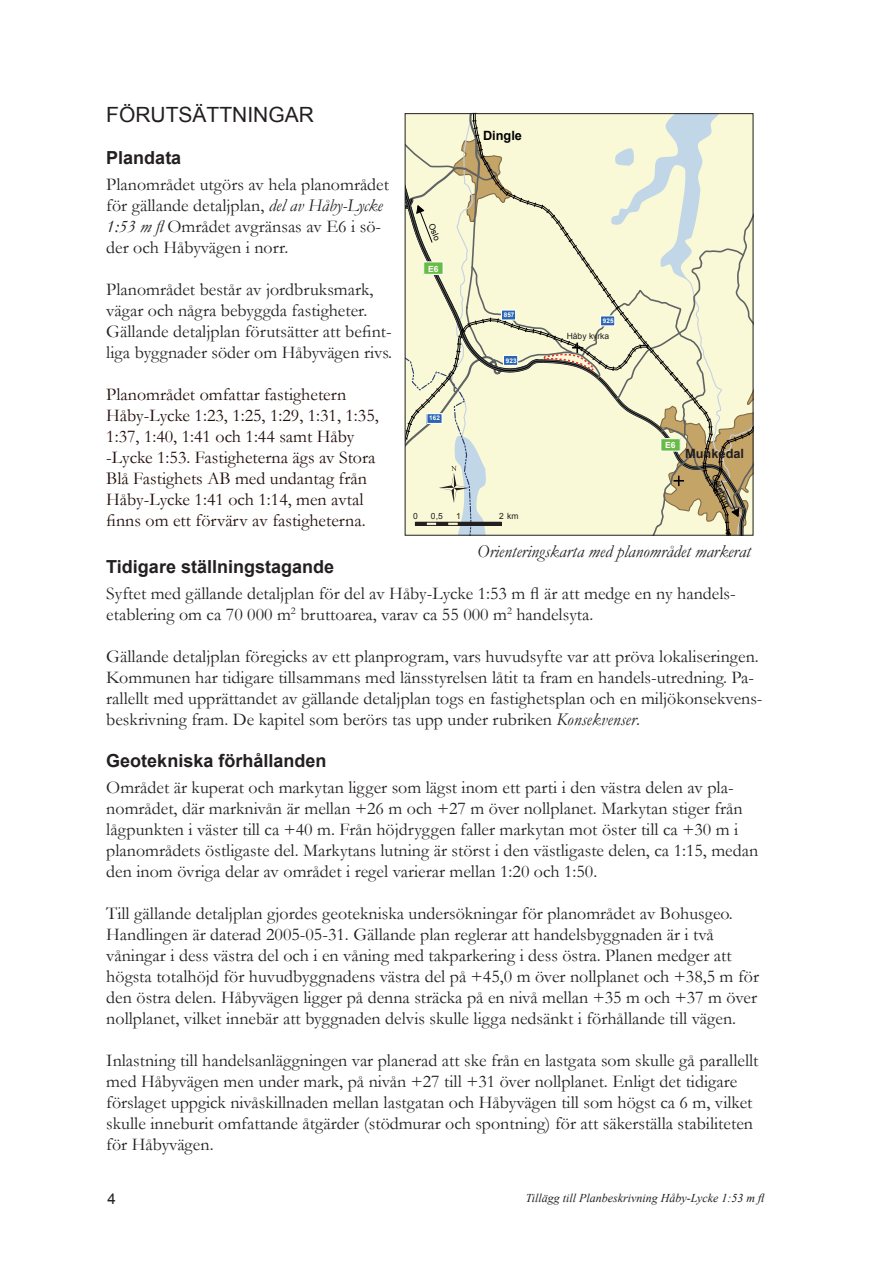
<style>
.page{position:relative;width:893px;height:1263px;background:#fff}
.page>*{position:absolute;margin:0;border:0;box-sizing:border-box;transform-origin:0 0}
.Rubrik_1{font:21px "Arial";color:#231f20}
.Brödtext{font:18px/21px "Garamond";color:#231f20}
.Brödtext-2{font:18px/21px "Garamond";color:#210d09}
.Rubrik_2{font:700 18px "Arial";color:#231f20}
.Brödtext-3{font:italic 18px "Garamond";color:#231f20}
.t1{font:15px "Arial";color:#231f20}
.t2{font:700 12.75px "Arial";color:#231f20}
.t3{font:700 12.75px "Arial";color:#000001}
.t4{font:italic 12px "Times New Roman";color:#231f20}
.t5{font:8.55px "Arial";color:#231f20}
.t6{font:8.55px "Arial";color:#000001}
.t7{font:700 8.55px "Arial";color:#fff}
.t8{font:700 6.45px "Arial";color:#fff}
.s1{font-style:italic}
</style>
<div class="page">
<svg style="left:405px;top:113px;width:349px;height:422px;background:#e6e6c8"></svg>
<div style="left:503px;top:355px;width:15px;height:10px;background:#2a65b1"></div>
<div style="left:503px;top:355px;width:15px;height:11px;border:1px solid #fff"></div>
<div style="left:501px;top:310px;width:15px;height:10px;background:#2a65b1"></div>
<div style="left:501px;top:309px;width:15px;height:12px;border:1px solid #fff"></div>
<div style="left:600px;top:316px;width:15px;height:10px;background:#2a65b1"></div>
<div style="left:600px;top:315px;width:15px;height:11px;border:1px solid #fff"></div>
<div style="left:661px;top:439px;width:19px;height:12px;background:#68bc45"></div>
<div style="left:660px;top:438px;width:21px;height:14px;border:1px solid #fff"></div>
<p class="Rubrik_1" style="left:106px;top:100px;width:209px">FÖRUTSÄTTNINGAR</p>
<p class="Rubrik_2" style="left:106px;top:146px;width:77px">Plandata</p>
<p class="Brödtext" style="left:106px;top:173px;width:284px">Planområdet utgörs av hela planområdet för gällande detaljplan, <span class="s1">del av Håby-Lycke 1:53 m fl</span>Området avgränsas av E6 i sö&shy;der och Håbyvägen i norr.</p>
<p class="Brödtext" style="left:106px;top:278px;width:287px">Planområdet består av jordbruksmark, vägar och några bebyggda fastigheter.<br>Gällande detaljplan förutsätter att befint&shy;liga byggnader söder om Håbyvägen rivs.</p>
<p class="Brödtext-2" style="left:106px;top:383px;width:274px">Planområdet omfattar fastighetern Håby-Lycke 1:23, 1:25, 1:29, 1:31, 1:35, 1:37, 1:40, 1:41 och 1:44 samt Håby -Lycke 1:53. Fastigheterna ägs av Stora Blå Fastighets AB med undantag från Håby-Lycke 1:41 och 1:14, men avtal finns om ett förvärv av fastigheterna.</p>
<p class="t6" style="left:436px;top:222px;width:19px;rotate:67deg">Oslo</p>
<p class="t7" style="left:428px;top:263px;width:12px">E6</p>
<p class="t8" style="left:429px;top:414px;width:12px">162</p>
<p class="t3" style="left:483px;top:127px;width:40px">Dingle</p>
<p class="t8" style="left:504px;top:311px;width:12px">857</p>
<p class="t8" style="left:506px;top:356px;width:12px">923</p>
<p class="t5" style="left:413px;top:510px;width:6px">0</p>
<p class="t5" style="left:431px;top:510px;width:13px">0,5</p>
<p class="t5" style="left:456px;top:510px;width:6px">1</p>
<p class="t5" style="left:499px;top:510px;width:21px">2 km</p>
<p class="t8" style="left:603px;top:316px;width:12px">925</p>
<p class="t5" style="left:567px;top:330px;width:44px">Håby kyrka</p>
<p class="t7" style="left:665px;top:440px;width:12px">E6</p>
<p class="t2" style="left:685px;top:445px;width:60px">Munkedal</p>
<p class="t6" style="left:719px;top:473px;width:37px;rotate:67deg">Göteborg</p>
<p class="Brödtext-3" style="left:477px;top:539px;width:275px">Orienteringskarta med planområdet markerat</p>
<p class="Rubrik_2" style="left:106px;top:555px;width:229px">Tidigare ställningstagande</p>
<p class="Brödtext" style="left:106px;top:582px;width:631px">Syftet med gällande detaljplan för del av Håby-Lycke 1:53 m fl är att medge en ny handels-</p>
<p class="Brödtext" style="left:106px;top:603px;width:489px">etablering om ca 70 000 m<sup>2</sup> bruttoarea, varav ca 55 000 m<sup>2</sup> handelsyta.</p>
<p class="Brödtext" style="left:106px;top:645px;width:658px">Gällande detaljplan föregicks av ett planprogram, vars huvudsyfte var att pröva lokaliseringen.<br>Kommunen har tidigare tillsammans med länsstyrelsen låtit ta fram en handels-utredning. Pa&shy;rallellt med upprättandet av gällande detaljplan togs en fastighetsplan och en miljökonsekvens&shy;beskrivning fram. De kapitel som berörs tas upp under rubriken <span class="s1">Konsekvenser</span>.</p>
<p class="Rubrik_2" style="left:106px;top:749px;width:222px">Geotekniska förhållanden</p>
<p class="Brödtext" style="left:106px;top:776px;width:653px">Området är kuperat och markytan ligger som lägst inom ett parti i den västra delen av pla&shy;nområdet, där marknivån är mellan +26 m och +27 m över nollplanet. Markytan stiger från lågpunkten i väster till ca +40 m. Från höjdryggen faller markytan mot öster till ca +30 m i planområdets östligaste del. Markytans lutning är störst i den västligaste delen, ca 1:15, medan den inom övriga delar av området i regel varierar mellan 1:20 och 1:50.</p>
<p class="Brödtext" style="left:106px;top:902px;width:654px">Till gällande detaljplan gjordes geotekniska undersökningar för planområdet av Bohusgeo.<br>Handlingen är daterad 2005-05-31. Gällande plan reglerar att handelsbyggnaden är i två våningar i dess västra del och i en våning med takparkering i dess östra. Planen medger att högsta totalhöjd för huvudbyggnadens västra del på +45,0 m över nollplanet och +38,5 m för den östra delen. Håbyvägen ligger på denna sträcka på en nivå mellan +35 m och +37 m över nollplanet, vilket innebär att byggnaden delvis skulle ligga nedsänkt i förhållande till vägen.</p>
<p class="Brödtext" style="left:106px;top:1049px;width:654px">Inlastning till handelsanläggningen var planerad att ske från en lastgata som skulle gå parallellt med Håbyvägen men under mark, på nivån +27 till +31 över nollplanet. Enligt det tidigare förslaget uppgick nivåskillnaden mellan lastgatan och Håbyvägen till som högst ca 6 m, vilket skulle inneburit omfattande åtgärder (stödmurar och spontning) för att säkerställa stabiliteten för Håbyvägen.</p>
<p class="t1" style="left:107px;top:1189px;width:10px">4</p>
<p class="t4" style="left:526px;top:1189px;width:243px">Tillägg till Planbeskrivning Håby-Lycke 1:53 m fl</p>
</div>
